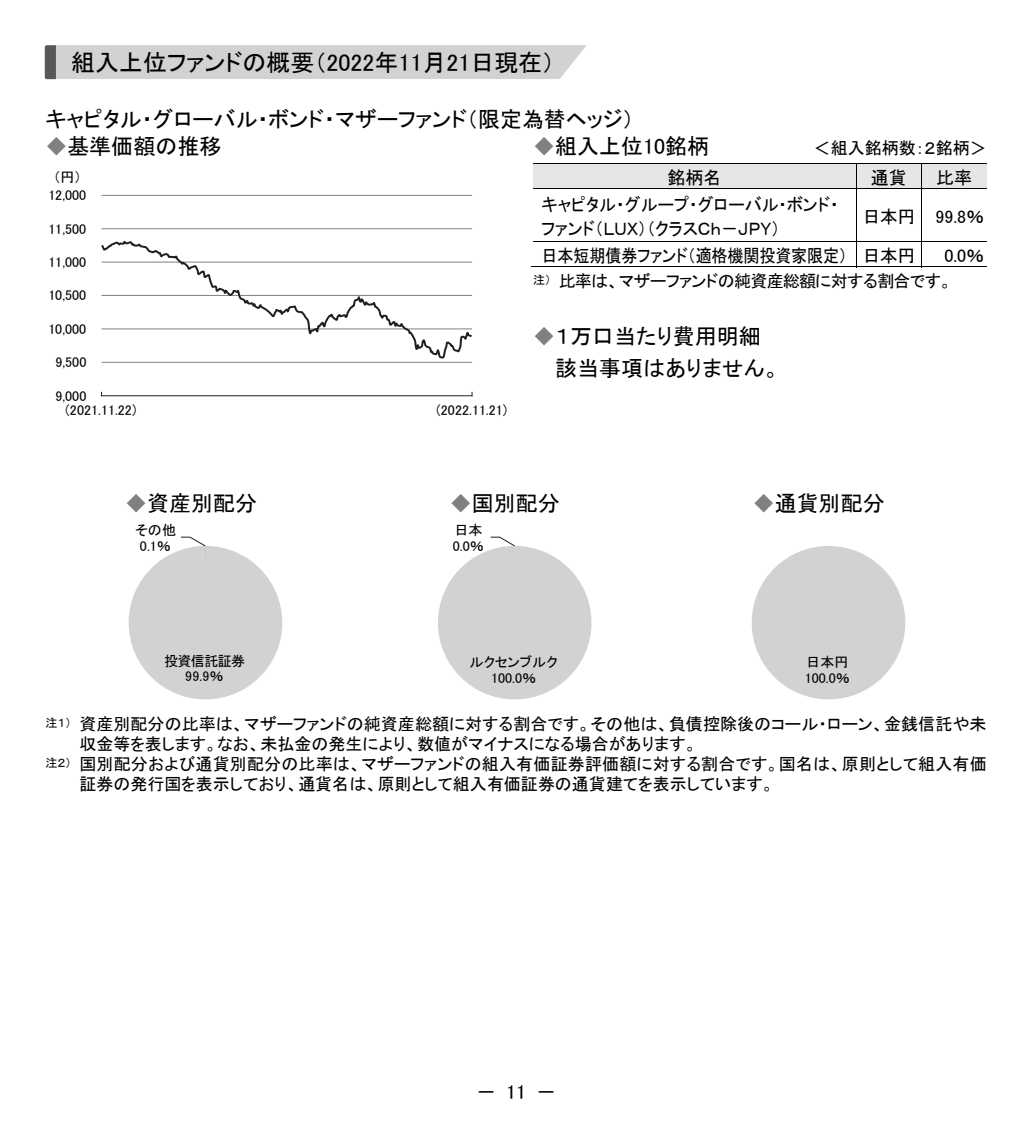
<style>
.page{position:relative;width:1032px;height:1134px;background:#fff}
.page>*{position:absolute;margin:0;border:0;box-sizing:border-box;transform-origin:0 0}
.t1{font:24px "MS P Gothic";color:#000}
.t2{font:22px/31.6px "MS P Gothic";color:#000}
.t3{font:20px "MS P Gothic";color:#000}
.t4{font:18px/27px "MS P Gothic";color:#000;text-align:center}
.t5{font:18px "MS P Gothic";color:#000;scale:.89 1}
.t6{font:18px "MS P Gothic";color:#000;scale:.94 1}
.t7{font:17px/20px "MS P Gothic";color:#000}
.t8{font:17px "MS P Gothic";letter-spacing:-.03em;color:#000}
.t9{font:14px/16px "MS P Gothic";color:#000;text-align:center}
.t10{font:14px/15.4px "MS P Gothic";letter-spacing:-.045em;color:#000;text-align:center}
.t11{font:12px "MS P Gothic";color:#000}
.s1{color:#808080}
</style>
<div class="page">
<div style="left:45px;top:45px;width:542px;height:34px;background:#d1d2d4"></div>
<div style="left:533px;top:164px;width:323px;height:24px;background:#e6e6e6"></div>
<div style="left:857px;top:164px;width:64px;height:24px;background:#e6e6e6"></div>
<div style="left:922px;top:164px;width:65px;height:24px;background:#e6e6e6"></div>
<hr style="left:533px;top:163px;width:454px;height:1px;background:#000">
<svg style="left:856px;top:164px;width:1px;height:24px"></svg>
<svg style="left:921px;top:164px;width:1px;height:24px"></svg>
<hr style="left:533px;top:188px;width:454px;height:1px;background:#000">
<hr style="left:856px;top:189px;width:1px;height:52px;background:#000">
<hr style="left:921px;top:189px;width:1px;height:52px;background:#000">
<hr style="left:533px;top:241px;width:454px;height:1px;background:#000">
<hr style="left:532px;top:266px;width:324px;height:1px;background:#000">
<svg style="left:856px;top:242px;width:1px;height:25px"></svg>
<hr style="left:857px;top:266px;width:64px;height:1px;background:#000">
<svg style="left:921px;top:242px;width:1px;height:25px"></svg>
<hr style="left:922px;top:266px;width:65px;height:1px;background:#000">
<hr style="left:102px;top:362px;width:370px;height:1px;background:#7f8184">
<hr style="left:102px;top:228px;width:370px;height:1px;background:#7f8184">
<hr style="left:102px;top:195px;width:370px;height:1px;background:#7f8184">
<hr style="left:102px;top:395px;width:370px;height:1px;background:#231f20">
<svg style="left:101px;top:241px;width:371px;height:118px"></svg>
<div style="left:129px;top:546px;width:153px;height:153px;background:#d1d2d4;border-radius:50%"></div>
<svg style="left:181px;top:537px;width:25px;height:13px"></svg>
<div style="left:438px;top:546px;width:153px;height:153px;background:#d1d2d4;border-radius:50%"></div>
<svg style="left:490px;top:537px;width:25px;height:10px"></svg>
<div style="left:752px;top:546px;width:153px;height:153px;background:#d1d2d4;border-radius:50%"></div>
<h1 class="t1" style="left:71px;top:50px;width:485px">組入上位ファンドの概要（2022年11月21日現在(</h1>
<p class="t2" style="left:45px;top:104px;width:590px">キャピタル・グローバル・ボンド・マザーファンド（限定為替ヘッジ(</p>
<p class="t2" style="left:45px;top:130px;width:177px"><span class="s1">◆</span>基準価額の推移</p>
<p class="t2" style="left:533px;top:130px;width:177px"><span class="s1">◆</span>組入上位10銘柄</p>
<p class="t7" style="left:813px;top:138px;width:175px">＜組入銘柄数：２銘柄&lt;</p>
<p class="t9" style="left:54px;top:169px;width:30px">円（ (</p>
<p class="t9" style="left:48px;top:187px;width:39px">12,000</p>
<p class="t9" style="left:48px;top:221px;width:39px">11,500</p>
<p class="t9" style="left:48px;top:254px;width:39px">11,000</p>
<p class="t9" style="left:48px;top:287px;width:39px">10,500</p>
<p class="t9" style="left:48px;top:321px;width:39px">10,000</p>
<p class="t9" style="left:55px;top:354px;width:32px">9,500</p>
<p class="t9" style="left:55px;top:388px;width:32px">9,000</p>
<p class="t9" style="left:66px;top:402px;width:72px">)2021.11.22(</p>
<p class="t2" style="left:125px;top:487px;width:134px"><span class="s1">◆</span>資産別配分</p>
<p class="t9" style="left:135px;top:522px;width:43px">その他<br>0.1％</p>
<p class="t10" style="left:164px;top:653px;width:83px">投資信託証券<br>99.9％</p>
<p class="t4" style="left:542px;top:164px;width:298px">銘柄名<br>キャピタル・グループ・グローバル・ボンド・</p>
<p class="t6" style="left:542px;top:219px;width:255px">ファンド（ＬＵＸ）（クラスＣｈ－ＪＰＹ）</p>
<p class="t4" style="left:871px;top:164px;width:37px">通貨</p>
<p class="t4" style="left:863px;top:203px;width:54px">日本円</p>
<p class="t4" style="left:936px;top:164px;width:37px">比率</p>
<p class="t4" style="left:935px;top:203px;width:50px">99.8％</p>
<p class="t5" style="left:542px;top:246px;width:345px">日本短期債券ファンド（適格機関投資家限定）</p>
<p class="t8" style="left:559px;top:273px;width:395px">比率は、マザーファンドの純資産総額に対する割合です。</p>
<p class="t4" style="left:863px;top:242px;width:54px">日本円</p>
<p class="t4" style="left:944px;top:242px;width:41px">0.0％</p>
<p class="t11" style="left:533px;top:274px;width:19px">注）</p>
<p class="t9" style="left:436px;top:402px;width:72px">)2022.11.21(</p>
<p class="t2" style="left:555px;top:321px;width:226px;text-indent:-22px"><span class="s1">◆</span>１万口当たり費用明細該当事項はありません。</p>
<p class="t2" style="left:450px;top:487px;width:111px"><span class="s1">◆</span>国別配分</p>
<p class="t9" style="left:453px;top:522px;width:33px;text-align:left">日本<br>0.0％</p>
<p class="t2" style="left:753px;top:487px;width:134px"><span class="s1">◆</span>通貨別配分</p>
<p class="t9" style="left:470px;top:654px;width:89px">ルクセンブルク<br>100.0％</p>
<p class="t9" style="left:805px;top:654px;width:47px;text-align:left">日本円<br>100.0％</p>
<p class="t11" style="left:45px;top:717px;width:28px">注１）</p>
<p class="t11" style="left:45px;top:757px;width:28px">注２）</p>
<p class="t7" style="left:79px;top:714px;width:909px">資産別配分の比率は、マザーファンドの純資産総額に対する割合です。その他は、負債控除後のコール・ローン、金銭信託や未</p>
<p class="t7" style="left:79px;top:734px;width:909px">収金等を表します。なお、未払金の発生により、数値がマイナスになる場合があります。<br>国別配分および通貨別配分の比率は、マザーファンドの組入有価証券評価額に対する割合です。国名は、原則として組入有価</p>
<p class="t7" style="left:79px;top:774px;width:696px">証券の発行国を表示しており、通貨名は、原則として組入有価証券の通貨建てを表示しています。</p>
<p class="t3" style="left:476px;top:1081px;width:22px">－</p>
<p class="t3" style="left:506px;top:1081px;width:22px">11</p>
<p class="t3" style="left:536px;top:1081px;width:22px">－</p>
</div>
